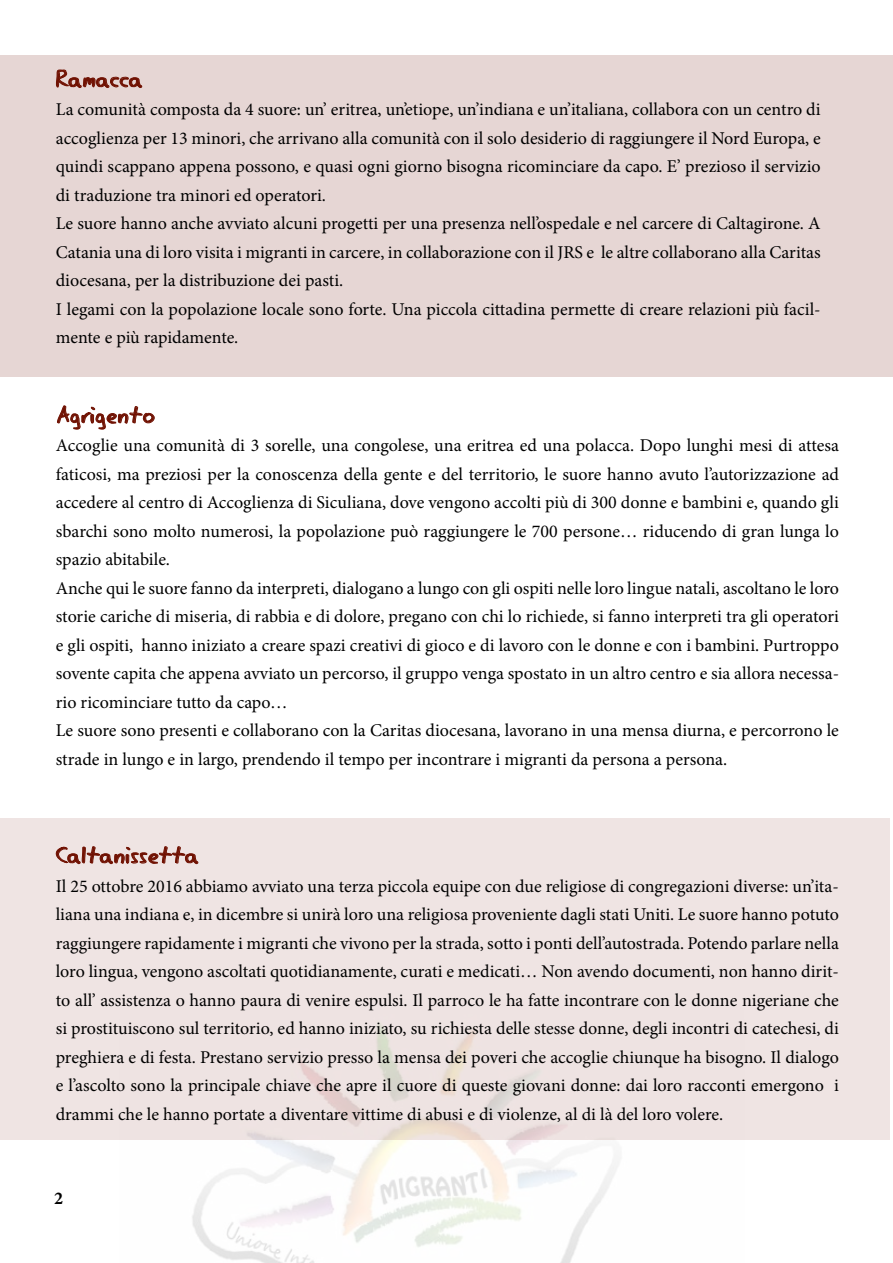
<style>
.page{position:relative;width:893px;height:1263px;background:#fff}
.page>*{position:absolute;margin:0;border:0;box-sizing:border-box;transform-origin:0 0}
.t1{font:24px "Eager Naturalist";color:#701102}
.t2{font:18px/28.5px "Minion Pro";color:#000}
.t3{font:700 18px "Minion Pro";color:#000}
</style>
<div class="page">
<img style="left:192px;top:1140px;width:427px;height:123px">
<div style="left:0;top:55px;width:893px;height:321px;background:#e6d6d4"></div>
<svg style="left:56px;top:69px;width:86px;height:19px"></svg>
<svg style="left:57px;top:405px;width:98px;height:25px"></svg>
<div style="left:0;top:819px;width:890px;height:321px;background:#efe4e3"></div>
<svg style="left:56px;top:846px;width:143px;height:19px"></svg>
<h1 class="t1" style="left:56px;top:64px;width:88px">Ramacca</h1>
<p class="t2" style="left:56px;top:96px;width:766px">La comunità composta da 4 suore: un’ eritrea, un’etiope, un’indiana e un’italiana, collabora con un centro di accoglienza per 13 minori, che arrivano alla comunità con il solo desiderio di raggiungere il Nord Europa, e quindi scappano appena possono, e quasi ogni giorno bisogna ricominciare da capo. E’ prezioso il servizio di traduzione tra minori ed operatori.<br>Le suore hanno anche avviato alcuni progetti per una presenza nell’ospedale e nel carcere di Caltagirone. A Catania una di loro visita i migranti in carcere, in collaborazione con il JRS e le altre collaborano alla Caritas diocesana, per la distribuzione dei pasti.<br>I legami con la popolazione locale sono forte. Una piccola cittadina permette di creare relazioni più facil&shy;mente e più rapidamente.</p>
<h1 class="t1" style="left:56px;top:400px;width:100px">Agrigento</h1>
<p class="t2" style="left:56px;top:431px;width:785px">Accoglie una comunità di 3 sorelle, una congolese, una eritrea ed una polacca. Dopo lunghi mesi di attesa faticosi, ma preziosi per la conoscenza della gente e del territorio, le suore hanno avuto l’autorizzazione ad accedere al centro di Accoglienza di Siculiana, dove vengono accolti più di 300 donne e bambini e, quando gli sbarchi sono molto numerosi, la popolazione può raggiungere le 700 persone… riducendo di gran lunga lo spazio abitabile.<br>Anche qui le suore fanno da interpreti, dialogano a lungo con gli ospiti nelle loro lingue natali, ascoltano le loro storie cariche di miseria, di rabbia e di dolore, pregano con chi lo richiede, si fanno interpreti tra gli operatori e gli ospiti, hanno iniziato a creare spazi creativi di gioco e di lavoro con le donne e con i bambini. Purtroppo sovente capita che appena avviato un percorso, il gruppo venga spostato in un altro centro e sia allora necessa&shy;rio ricominciare tutto da capo…<br>Le suore sono presenti e collaborano con la Caritas diocesana, lavorano in una mensa diurna, e percorrono le strade in lungo e in largo, prendendo il tempo per incontrare i migranti da persona a persona.</p>
<h1 class="t1" style="left:56px;top:840px;width:144px">Caltanissetta</h1>
<p class="t2" style="left:56px;top:872px;width:785px;text-align:justify">Il 25 ottobre 2016 abbiamo avviato una terza piccola equipe con due religiose di congregazioni diverse: un’ita&shy;liana una indiana e, in dicembre si unirà loro una religiosa proveniente dagli stati Uniti. Le suore hanno potuto raggiungere rapidamente i migranti che vivono per la strada, sotto i ponti dell’autostrada. Potendo parlare nella loro lingua, vengono ascoltati quotidianamente, curati e medicati… Non avendo documenti, non hanno dirit&shy;to all’ assistenza o hanno paura di venire espulsi. Il parroco le ha fatte incontrare con le donne nigeriane che si prostituiscono sul territorio, ed hanno iniziato, su richiesta delle stesse donne, degli incontri di catechesi, di preghiera e di festa. Prestano servizio presso la mensa dei poveri che accoglie chiunque ha bisogno. Il dialogo e l’ascolto sono la principale chiave che apre il cuore di queste giovani donne: dai loro racconti emergono i drammi che le hanno portate a diventare vittime di abusi e di violenze, al di là del loro volere.</p>
<p class="t3" style="left:54px;top:1185px;width:10px">2</p>
</div>
